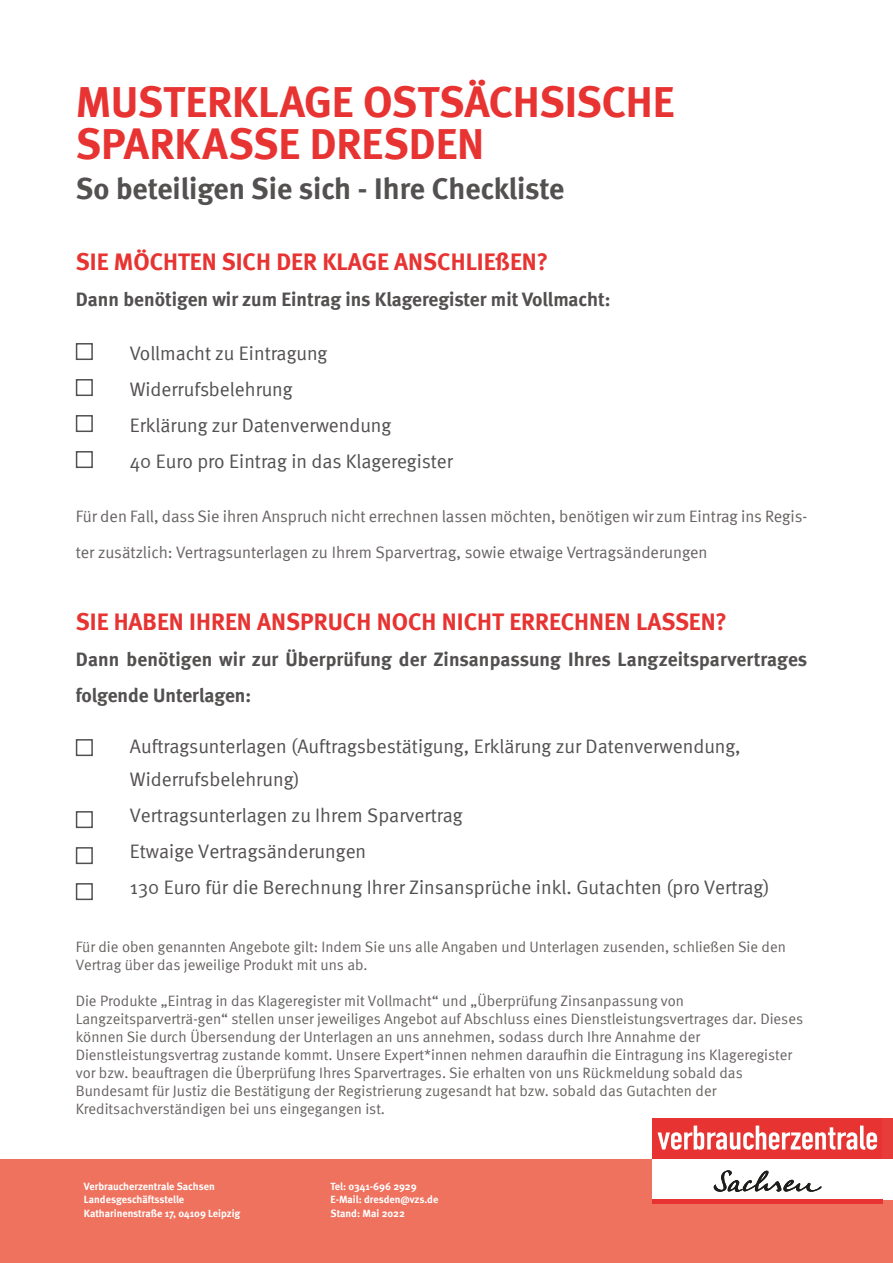
<style>
.page{position:relative;width:893px;height:1263px;background:#fff}
.page>*{position:absolute;margin:0;border:0;box-sizing:border-box;transform-origin:0 0}
.t1{font:700 43.5px/42px "Meta";letter-spacing:-.005em;color:#e73432}
.t2{font:700 30px "Meta";color:#535050}
.t3{font:700 24px "Meta";color:#e73432}
.t4{font:19.5px/36px "Meta Normal";color:#535050}
.t5{font:700 19.5px/36px "Meta";color:#535050}
.t6{font:16.5px/36px "Meta Normal";color:#696363}
.t7{font:15px/18px "Meta Normal";color:#696363}
.t8{font:700 10.5px/13.5px "Meta";color:#fff}
</style>
<div class="page">
<div style="left:0;top:1159px;width:893px;height:104px;background:#ee725e"></div>
<div style="left:76px;top:343px;width:17px;height:17px;border:2px solid #535050"></div>
<div style="left:76px;top:379px;width:17px;height:17px;border:2px solid #535050"></div>
<div style="left:76px;top:415px;width:17px;height:17px;border:2px solid #535050"></div>
<div style="left:76px;top:451px;width:17px;height:17px;border:2px solid #535050"></div>
<div style="left:76px;top:739px;width:17px;height:17px;border:2px solid #535050"></div>
<div style="left:76px;top:811px;width:17px;height:17px;border:2px solid #535050"></div>
<div style="left:76px;top:847px;width:17px;height:17px;border:2px solid #535050"></div>
<div style="left:76px;top:883px;width:17px;height:17px;border:2px solid #535050"></div>
<div style="left:652px;top:1118px;width:231px;height:41px;background:#e73432"></div>
<svg style="left:658px;top:1125px;width:219px;height:25px"></svg>
<div style="left:652px;top:1159px;width:231px;height:41px;background:#fff"></div>
<hr style="left:652px;top:1200px;width:231px;height:4px;background:#e73432">
<svg style="left:714px;top:1170px;width:108px;height:22px"></svg>
<div style="left:883px;top:1118px;width:10px;height:40px;background:#e83c3b"></div>
<div style="left:883px;top:1159px;width:10px;height:40px;background:#fff"></div>
<h1 class="t1" style="left:76px;top:80px;width:600px">MUSTERKLAGE OSTSÄCHSISCHE<br>SPARKASSE DRESDEN</h1>
<h2 class="t2" style="left:76px;top:171px;width:490px">So beteiligen Sie sich - Ihre Checkliste</h2>
<h3 class="t3" style="left:76px;top:247px;width:474px">SIE MÖCHTEN SICH DER KLAGE ANSCHLIEßEN?</h3>
<h3 class="t5" style="left:76px;top:281px;width:536px">Dann benötigen wir zum Eintrag ins Klageregister mit Vollmacht:</h3>
<h3 class="t4" style="left:130px;top:335px;width:324px">Vollmacht zu Eintragung<br>Widerrufsbelehrung<br>Erklärung zur Datenverwendung<br>40 Euro pro Eintrag in das Klageregister</h3>
<p class="t6" style="left:76px;top:498px;width:733px">Für den Fall, dass Sie ihren Anspruch nicht errechnen lassen möchten, benötigen wir zum Eintrag ins Regis&shy;ter zusätzlich: Vertragsunterlagen zu Ihrem Sparvertrag, sowie etwaige Vertragsänderungen</p>
<h3 class="t3" style="left:76px;top:607px;width:653px">SIE HABEN IHREN ANSPRUCH NOCH NICHT ERRECHNEN LASSEN?</h3>
<h3 class="t5" style="left:76px;top:641px;width:733px">Dann benötigen wir zur Überprüfung der Zinsanpassung Ihres Langzeitsparvertrages folgende Unterlagen:</h3>
<h3 class="t4" style="left:130px;top:729px;width:612px;line-height:32.7px">Auftragsunterlagen (Auftragsbestätigung, Erklärung zur Datenverwendung,<br>Widerrufsbelehrung)</h3>
<h3 class="t4" style="left:130px;top:796px;width:641px">Vertragsunterlagen zu Ihrem Sparvertrag<br>Etwaige Vertragsänderungen<br>130 Euro für die Berechnung Ihrer Zinsansprüche inkl. Gutachten (pro Vertrag)</h3>
<p class="t7" style="left:76px;top:937px;width:712px">Für die oben genannten Angebote gilt: Indem Sie uns alle Angaben und Unterlagen zusenden, schließen Sie den<br>Vertrag über das jeweilige Produkt mit uns ab.</p>
<p class="t7" style="left:76px;top:991px;width:729px">Die Produkte „Eintrag in das Klageregister mit Vollmacht“ und „Überprüfung Zinsanpassung von Langzeitsparverträ-gen“ stellen unser jeweiliges Angebot auf Abschluss eines Dienstleistungsvertrages dar. Dieses können Sie durch Übersendung der Unterlagen an uns annehmen, sodass durch Ihre Annahme der Dienstleistungsvertrag zustande kommt. Unsere Expert*innen nehmen daraufhin die Eintragung ins Klageregister vor bzw. beauftragen die Überprüfung Ihres Sparvertrages. Sie erhalten von uns Rückmeldung sobald das Bundesamt für Justiz die Bestätigung der Registrierung zugesandt hat bzw. sobald das Gutachten der Kreditsachverständigen bei uns eingegangen ist.</p>
<p class="t8" style="left:84px;top:1179px;width:158px">Verbraucherzentrale Sachsen<br>Landesgeschäftsstelle<br>Katharinenstraße 17, 04109 Leipzig</p>
<p class="t8" style="left:331px;top:1179px;width:109px">Tel: 0341-696 2929<br>E-Mail: dresden@vzs.de<br>Stand: Mai 2022</p>
</div>
